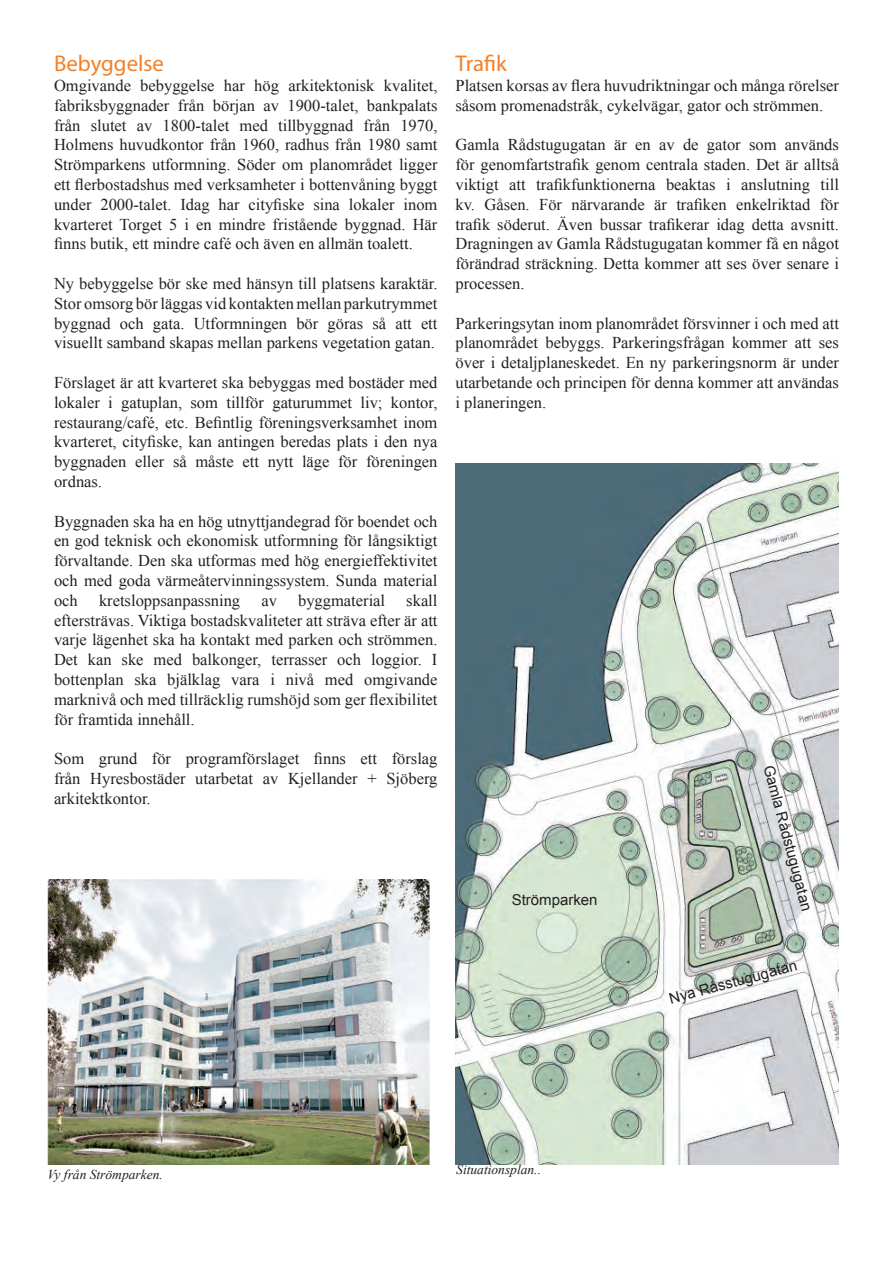
<style>
.page{position:relative;width:893px;height:1263px;background:#fff}
.page>*{position:absolute;margin:0;border:0;box-sizing:border-box;transform-origin:0 0}
.t1{font:22.8px "Myriad Pro";color:#f48026}
.t2{font:16.5px/19.8px "Times New Roman";color:#231f20;text-align:justify}
.t3{font:15px "Arial";color:#231f20}
.t4{font:italic 13.5px "Times New Roman";color:#231f20}
</style>
<div class="page">
<img style="left:48px;top:879px;width:381px;height:286px">
<img style="left:455px;top:463px;width:384px;height:702px">
<h1 class="t1" style="left:54px;top:49px;width:111px">Bebyggelse</h1>
<p class="t2" style="left:54px;top:75px;width:385px">Omgivande bebyggelse har hög arkitektonisk kvalitet, fabriksbyggnader från början av 1900-talet, bankpalats från slutet av 1800-talet med tillbyggnad från 1970, Holmens huvudkontor från 1960, radhus från 1980 samt Strömparkens utformning. Söder om planområdet ligger ett flerbostadshus med verksamheter i bottenvåning byggt under 2000-talet. Idag har cityfiske sina lokaler inom kvarteret Torget 5 i en mindre fristående byggnad. Här finns butik, ett mindre café och även en allmän toalett.</p>
<p class="t2" style="left:54px;top:273px;width:385px">Ny bebyggelse bör ske med hänsyn till platsens karaktär.<br>Stor omsorg bör läggas vid kontakten mellan parkutrymmet byggnad och gata. Utformningen bör göras så att ett visuellt samband skapas mellan parkens vegetation gatan.</p>
<p class="t2" style="left:54px;top:372px;width:385px">Förslaget är att kvarteret ska bebyggas med bostäder med lokaler i gatuplan, som tillför gaturummet liv; kontor, restaurang/café, etc. Befintlig föreningsverksamhet inom kvarteret, cityfiske, kan antingen beredas plats i den nya byggnaden eller så måste ett nytt läge för föreningen ordnas.</p>
<p class="t2" style="left:54px;top:511px;width:385px">Byggnaden ska ha en hög utnyttjandegrad för boendet och en god teknisk och ekonomisk utformning för långsiktigt förvaltande. Den ska utformas med hög energieffektivitet och med goda värmeåtervinningssystem. Sunda material och</p>
<p class="t2" style="left:54px;top:590px;width:385px;text-indent:352px">skall eftersträvas. Viktiga bostadskvaliteter att sträva efter är att varje lägenhet ska ha kontakt med parken och strömmen.<br>Det kan ske med balkonger, terrasser och loggior. I bottenplan ska bjälklag vara i nivå med omgivande marknivå och med tillräcklig rumshöjd som ger flexibilitet för framtida innehåll.</p>
<p class="t2" style="left:54px;top:748px;width:385px">Som grund för programförslaget finns ett förslag från Hyresbostäder utarbetat av Kjellander + Sjöberg arkitektkontor.</p>
<p class="t2" style="left:99px;top:590px;width:143px">kretsloppsanpassning</p>
<p class="t2" style="left:261px;top:590px;width:17px">av</p>
<p class="t2" style="left:298px;top:590px;width:89px">byggmaterial</p>
<h1 class="t1" style="left:455px;top:49px;width:53px">Trafik</h1>
<p class="t2" style="left:455px;top:75px;width:385px">Platsen korsas av flera huvudriktningar och många rörelser såsom promenadstråk, cykelvägar, gator och strömmen.</p>
<p class="t2" style="left:455px;top:135px;width:385px">Gamla Rådstugugatan är en av de gator som används för genomfartstrafik genom centrala staden. Det är alltså viktigt att trafikfunktionerna beaktas i anslutning till kv. Gåsen. För närvarande är trafiken enkelriktad för trafik söderut. Även bussar trafikerar idag detta avsnitt.<br>Dragningen av Gamla Rådstugugatan kommer få en något förändrad sträckning. Detta kommer att ses över senare i processen.</p>
<p class="t2" style="left:455px;top:313px;width:385px">Parkeringsytan inom planområdet försvinner i och med att planområdet bebyggs. Parkeringsfrågan kommer att ses över i detaljplaneskedet. En ny parkeringsnorm är under utarbetande och principen för denna kommer att användas i planeringen.</p>
<p class="t3" style="left:512px;top:890px;width:87px">Strömparken</p>
<p class="t3" style="left:778px;top:763px;width:152px;rotate:75deg">Gamla Rådstugugatan</p>
<p class="t3" style="left:667px;top:989px;width:133px;rotate:-15deg">Nya Råsstugugatan</p>
<p class="t4" style="left:48px;top:1165px;width:117px">Vy från Strömparken.</p>
<p class="t4" style="left:456px;top:1160px;width:86px">Situationsplan..</p>
</div>
